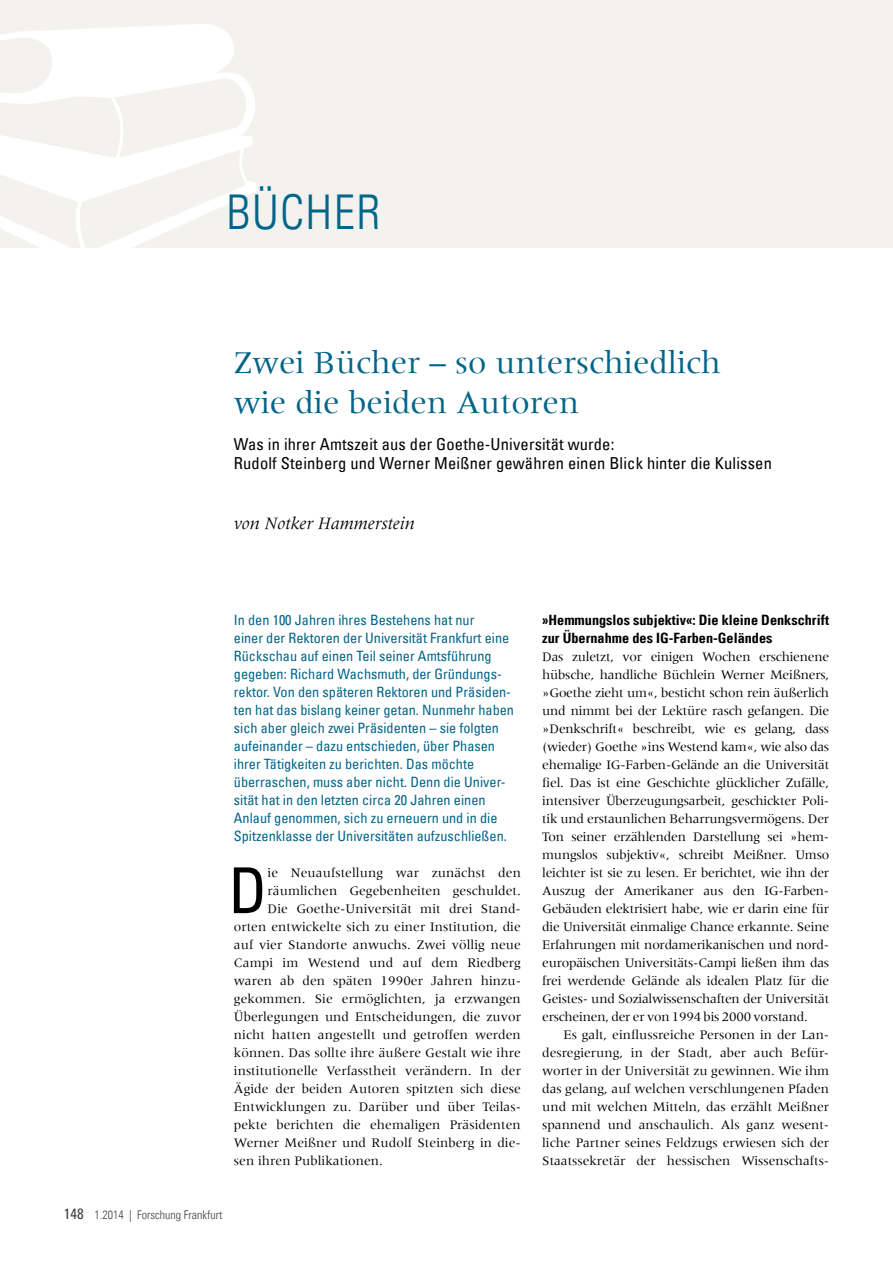
<style>
.page{position:relative;width:893px;height:1263px;background:#fff}
.page>*{position:absolute;margin:0;border:0;box-sizing:border-box;transform-origin:0 0}
.t1{font:condensed 63.3px "Univers Com 57";color:#000}
.t2{font:48px "Univers Com 47 Light Cond";letter-spacing:.03em;color:#006589}
.t3{font:33px/39.6px "Meridien";color:#006589}
.t4{font:italic 18px "Meridien Com";color:#000}
.t5{font:condensed 16.5px/19.8px "Univers Com 57";letter-spacing:.01em;color:#000}
.t6{font:condensed 14.25px/18px "Univers Com 57";color:#006589}
.t7{font:14.25px/18px "Univers Com 67 Bold Cond";color:#000}
.t8{font:13.5px/18px "Meridien";letter-spacing:.005em;color:#000;text-align:justify}
.t9{font:12px "Univers Com 47 Light Cond";color:#414042}
.s1{font-family:"Univers Com 57";font-stretch:condensed;font-size:15px}
</style>
<div class="page">
<div style="left:0;top:0;width:893px;height:247px;background:#f4f2ef"></div>
<svg style="left:0;top:24px;width:257px;height:224px"></svg>
<h2 class="t2" style="left:227px;top:183px;width:155px">Bücher</h2>
<h3 class="t3" style="left:234px;top:343px;width:489px">Zwei Bücher – so unterschiedlich wie die beiden Autoren</h3>
<p class="t5" style="left:234px;top:433px;width:540px">Was in ihrer Amtszeit aus der Goethe-Universität wurde:<br>Rudolf Steinberg und Werner Meißner gewähren einen Blick hinter die Kulissen</p>
<h3 class="t4" style="left:234px;top:513px;width:183px">von Notker Hammerstein</h3>
<p class="t6" style="left:234px;top:611px;width:282px">In den 100 Jahren ihres Bestehens hat nur<br>einer der Rektoren der Universität Frankfurt eine Rückschau auf einen Teil seiner Amtsführung gegeben: Richard Wachsmuth, der Gründungs&shy;rektor. Von den späteren Rektoren und Präsiden&shy;ten hat das bislang keiner getan. Nunmehr haben sich aber gleich zwei Präsidenten – sie folgten aufeinander – dazu entschieden, über Phasen ihrer Tätigkeiten zu berichten. Das möchte überraschen, muss aber nicht. Denn die Univer&shy;sität hat in den letzten circa 20 Jahren einen Anlauf genommen, sich zu erneuern und in die Spitzenklasse der Universitäten aufzuschließen.</p>
<h1 class="t1" style="left:229px;top:850px;width:40px">D</h1>
<p class="t8" style="left:268px;top:864px;width:255px">ie Neuaufstellung war zunächst den</p>
<p class="t8" style="left:268px;top:882px;width:255px">räumlichen Gegebenheiten geschuldet.</p>
<p class="t8" style="left:268px;top:900px;width:253px">Die Goethe-Universität mit drei Stand-</p>
<p class="t8" style="left:234px;top:918px;width:288px">orten entwickelte sich zu einer Institution, die</p>
<p class="t8" style="left:234px;top:936px;width:289px">auf vier Standorte anwuchs. Zwei völlig neue</p>
<p class="t8" style="left:234px;top:954px;width:289px">Campi im Westend und auf dem Riedberg</p>
<p class="t8" style="left:234px;top:972px;width:286px">waren ab den späten 1990er Jahren hinzu-</p>
<p class="t8" style="left:234px;top:990px;width:289px">gekommen. Sie ermöglichten, ja erzwangen</p>
<p class="t8" style="left:234px;top:1008px;width:289px">Überlegungen und Entscheidungen, die zuvor</p>
<p class="t8" style="left:234px;top:1026px;width:289px">nicht hatten angestellt und getroffen werden</p>
<p class="t8" style="left:234px;top:1044px;width:288px">können. Das sollte ihre äußere Gestalt wie ihre</p>
<p class="t8" style="left:234px;top:1062px;width:289px">institutionelle Verfasstheit verändern. In der</p>
<p class="t8" style="left:234px;top:1080px;width:289px">Ägide der beiden Autoren spitzten sich diese</p>
<p class="t8" style="left:234px;top:1098px;width:289px">Entwicklungen zu. Darüber und über Teilas-</p>
<p class="t8" style="left:234px;top:1116px;width:289px">pekte berichten die ehemaligen Präsidenten</p>
<p class="t8" style="left:234px;top:1134px;width:288px">Werner Meißner und Rudolf Steinberg in die-</p>
<p class="t8" style="left:234px;top:1152px;width:151px">sen ihren Publikationen.</p>
<p class="t9" style="left:64px;top:1208px;width:160px"><span class="s1">148</span> 1.2014 | Forschung Frankfurt</p>
<p class="t7" style="left:542px;top:611px;width:289px">»Hemmungslos subjektiv«: Die kleine Denkschrift zur Übernahme des IG-Farben-Geländes</p>
<p class="t8" style="left:542px;top:648px;width:289px">Das zuletzt, vor einigen Wochen erschienene hübsche, handliche Büchlein Werner Meißners, »Goethe zieht um«, besticht schon rein äußerlich und nimmt bei der Lektüre rasch gefangen. Die »Denkschrift« beschreibt, wie es gelang, dass (wieder) Goethe »ins Westend kam«, wie also das ehemalige IG-Farben-Gelände an die Universität fiel. Das ist eine Geschichte glücklicher Zufälle, intensiver Überzeugungsarbeit, geschickter Poli&shy;tik und erstaunlichen Beharrungsvermögens. Der Ton seiner erzählenden Darstellung sei »hem&shy;mungslos subjektiv«, schreibt Meißner. Umso leichter ist sie zu lesen. Er berichtet, wie ihn der Auszug der Amerikaner aus den IG-Farben-Gebäuden elektrisiert habe, wie er darin eine für die Universität einmalige Chance erkannte. Seine Erfahrungen mit nordamerikanischen und nord&shy;europäischen Universitäts-Campi ließen ihm das frei werdende Gelände als idealen Platz für die Geistes- und Sozialwissenschaften der Universität erscheinen, der er von 1994 bis 2000 vorstand.</p>
<p class="t8" style="left:542px;top:1026px;width:289px;text-align:left;text-indent:21px">Es galt, einflussreiche Personen in der Lan&shy;desregierung, in der Stadt, aber auch Befür&shy;worter in der Universität zu gewinnen. Wie ihm das gelang, auf welchen verschlungenen Pfaden und mit welchen Mitteln, das erzählt Meißner spannend und anschaulich. Als ganz wesent&shy;liche Partner seines Feldzugs erwiesen sich der Staatssekretär der hessischen Wissenschafts-</p>
</div>
